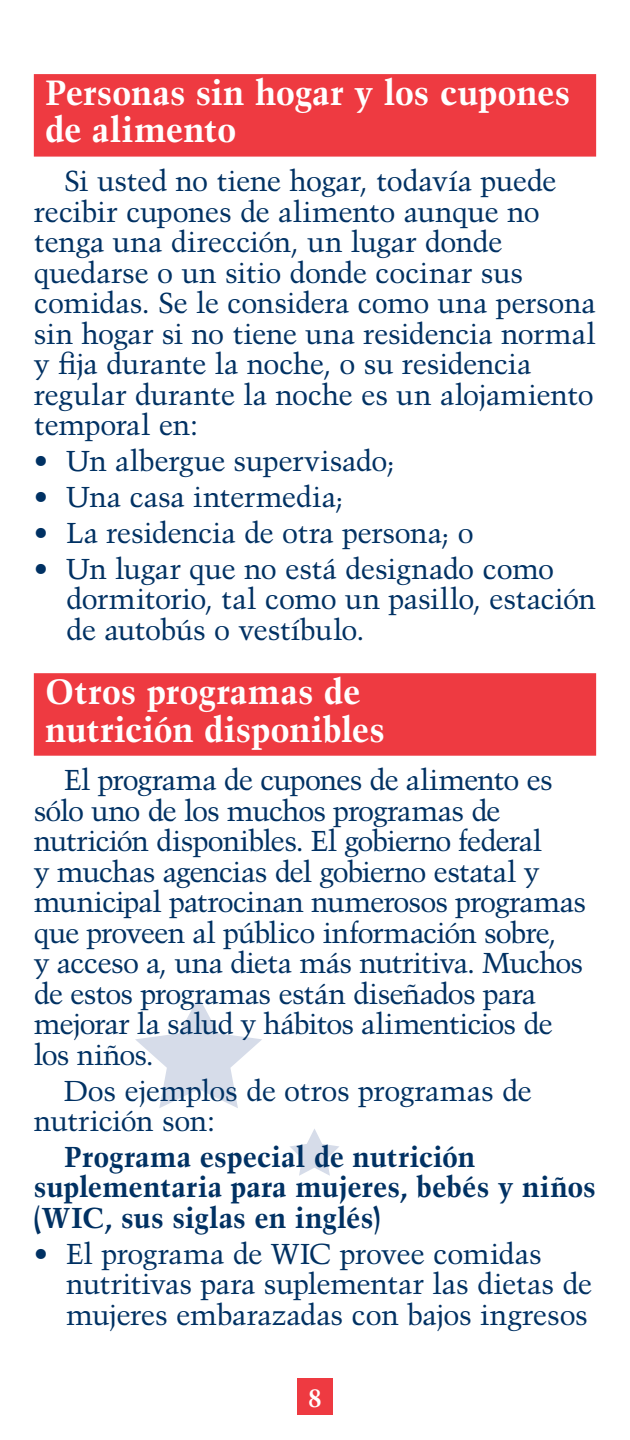
<style>
.page{position:relative;width:630px;height:1440px;background:#fff}
.page>*{position:absolute;margin:0;border:0;box-sizing:border-box;transform-origin:0 0}
.Header1_2lines{font:700 35px/37.5px "Trump Mediaeval";letter-spacing:-.005em;color:#fff}
.paragraph_format{font:28.75px/30.5px "Trump Mediaeval";letter-spacing:-.025em;color:#003163}
._1st_bullet{font:28.75px/30.5px "Trump Mediaeval";letter-spacing:-.015em;color:#003163}
.paragraph_format-2{font:700 28.75px/30.5px "Trump Mediaeval";color:#003163}
.t1{font:700 25px "Trump Mediaeval";color:#fff}
</style>
<div class="page">
<svg style="left:135px;top:997px;width:127px;height:111px"></svg>
<svg style="left:290px;top:1129px;width:49px;height:47px"></svg>
<div style="left:34px;top:74px;width:562px;height:83px;background:#ee3a41"></div>
<div style="left:34px;top:673px;width:562px;height:83px;background:#ee3a41"></div>
<div style="left:297px;top:1379px;width:36px;height:36px;background:#ee3a41"></div>
<h1 class="Header1_2lines" style="left:45px;top:73px;width:527px">Personas sin hogar y los cupones de alimento</h1>
<p class="paragraph_format" style="left:34px;top:165px;width:564px;text-indent:30px">Si usted no tiene hogar, todavía puede recibir cupones de alimento aunque no tenga una dirección, un lugar donde quedarse o un sitio donde cocinar sus comidas. Se le considera como una persona sin hogar si no tiene una residencia normal y fija durante la noche, o su residencia regular durante la noche es un alojamiento temporal en:</p>
<p class="_1st_bullet" style="left:34px;top:445px;width:362px">• Un albergue supervisado;</p>
<p class="_1st_bullet" style="left:34px;top:481px;width:311px">• Una casa intermedia;</p>
<p class="_1st_bullet" style="left:34px;top:517px;width:441px">• La residencia de otra persona; o</p>
<p class="_1st_bullet" style="left:66px;top:553px;width:531px;text-indent:-32px">• Un lugar que no está designado como dormitorio, tal como un pasillo, estación de autobús o vestíbulo.</p>
<h1 class="Header1_2lines" style="left:45px;top:672px;width:341px">Otros programas de nutrición disponibles</h1>
<p class="paragraph_format" style="left:34px;top:764px;width:554px;text-indent:30px">El programa de cupones de alimento es sólo uno de los muchos programas de nutrición disponibles. El gobierno federal<br>y muchas agencias del gobierno estatal y municipal patrocinan numerosos programas que proveen al público información sobre,<br>y acceso a, una dieta más nutritiva. Muchos de estos programas están diseñados para mejorar la salud y hábitos alimenticios de los niños.</p>
<p class="paragraph_format" style="left:34px;top:1075px;width:500px;text-indent:30px">Dos ejemplos de otros programas de nutrición son:</p>
<p class="paragraph_format-2" style="left:34px;top:1141px;width:564px;text-indent:30px">Programa especial de nutrición suplementaria para mujeres, bebés y niños (WIC, sus siglas en inglés)</p>
<p class="_1st_bullet" style="left:66px;top:1238px;width:528px;text-indent:-32px">• El programa de WIC provee comidas nutritivas para suplementar las dietas de mujeres embarazadas con bajos ingresos</p>
<p class="t1" style="left:308px;top:1382px;width:15px">8</p>
</div>
